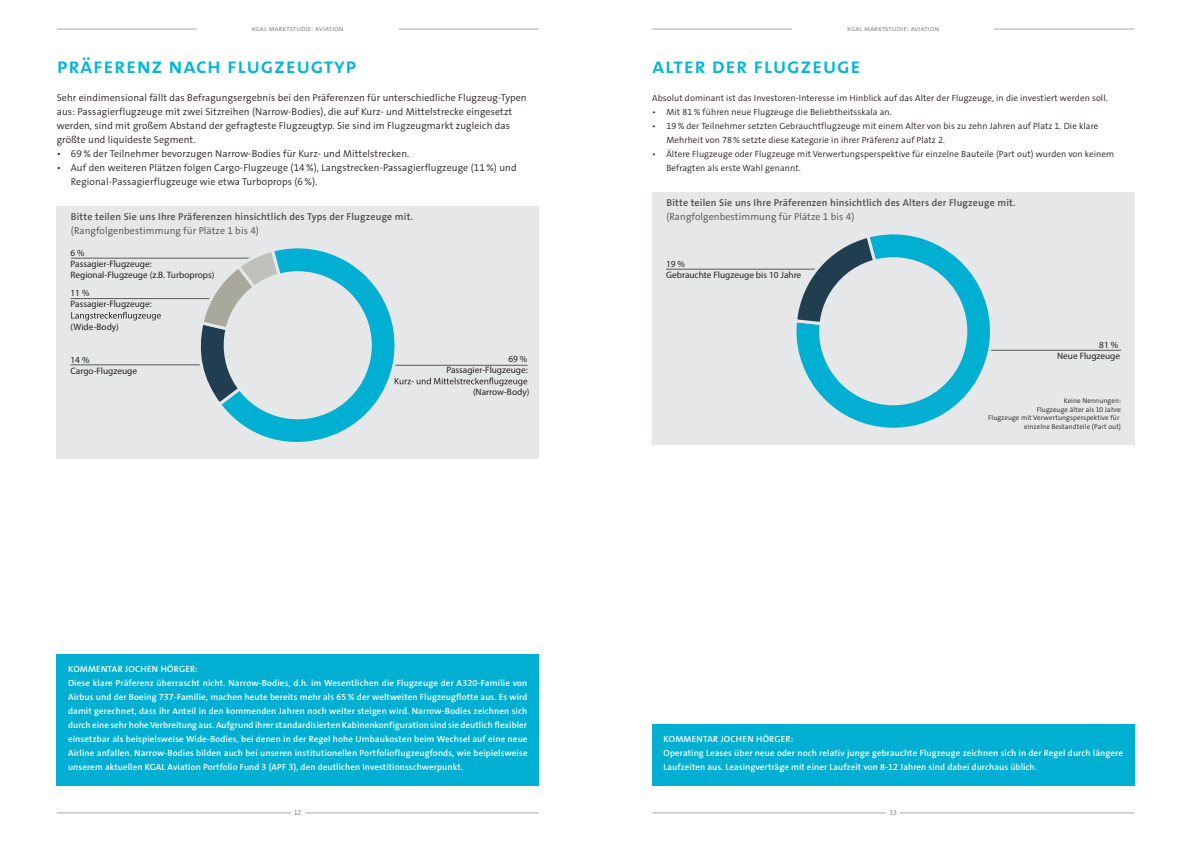
<style>
.page{position:relative;width:1191px;height:842px;background:#fff}
.page>*{position:absolute;margin:0;border:0;box-sizing:border-box;transform-origin:0 0}
.seiten_headline{font:600 22px "KGAL Head The Sans";letter-spacing:.03em;color:#00b7d7}
.KGAL_Copy{font:300 10px/14px "KGAL The Sans";letter-spacing:.01em;color:#231f20}
.diagramm_headline{font:600 10px/14px "KGAL The Sans";letter-spacing:.02em;color:#4b4c4d}
.t1{font:9.3px/11.1px "Myriad Pro";color:#231f20}
.kommentar_text{font:600 9px/14px "KGAL The Sans";letter-spacing:.01em;color:#fff;text-align:justify}
.KGAL_Copy-2{font:300 9px/14px "KGAL The Sans";letter-spacing:.01em;color:#231f20}
.kommentar_text-2{font:600 9px "KGAL The Sans";letter-spacing:.03em;color:#fff}
.t2{font:300 7.5px "KGAL Head The Sans";letter-spacing:.005em;color:#808285}
.t3{font:300 7.5px "KGAL The Sans";color:#808285}
.t4{font:300 7px/8.4px "KGAL The Sans";letter-spacing:.01em;color:#231f20;text-align:right}
.s1{font-weight:300}
</style>
<div class="page">
<hr style="left:57px;top:29px;width:482px;height:1px;background:#a8a9ad">
<hr style="left:652px;top:29px;width:482px;height:1px;background:#a8a9ad">
<div style="left:197px;top:23px;width:201px;height:8px;background:#fff"></div>
<div style="left:792px;top:23px;width:202px;height:8px;background:#fff"></div>
<hr style="left:57px;top:813px;width:482px;height:1px;background:#a8a9ad">
<hr style="left:652px;top:813px;width:482px;height:1px;background:#a8a9ad">
<div style="left:291px;top:809px;width:13px;height:14px;background:#fff"></div>
<div style="left:886px;top:809px;width:14px;height:14px;background:#fff"></div>
<div style="left:57px;top:207px;width:482px;height:45px;background:#e6e7e9"></div>
<div style="left:57px;top:248px;width:482px;height:209px;background:#e6e7e9"></div>
<hr style="left:71px;top:365px;width:195px;height:1px;background:#57585a">
<hr style="left:71px;top:258px;width:195px;height:1px;background:#57585a">
<hr style="left:71px;top:298px;width:195px;height:1px;background:#57585a">
<svg style="left:71px;top:312px;width:90px;height:8px"></svg>
<svg style="left:195px;top:248px;width:332px;height:194px"></svg>
<div style="left:224px;top:271px;width:148px;height:148px;background:#e6e7e9;border-radius:50%"></div>
<div style="left:57px;top:654px;width:482px;height:131px;background:#00afd2"></div>
<div style="left:652px;top:193px;width:482px;height:45px;background:#e6e7e9"></div>
<div style="left:652px;top:234px;width:482px;height:209px;background:#e6e7e9"></div>
<hr style="left:925px;top:350px;width:196px;height:1px;background:#57585a">
<hr style="left:666px;top:269px;width:195px;height:1px;background:#57585a">
<svg style="left:791px;top:234px;width:214px;height:194px"></svg>
<svg style="left:792px;top:234px;width:105px;height:101px"></svg>
<div style="left:819px;top:257px;width:148px;height:148px;background:#e6e7e9;border-radius:50%"></div>
<div style="left:652px;top:724px;width:482px;height:61px;background:#00afd2"></div>
<p class="t2" style="left:252px;top:24px;width:93px">KGAL Marktstudie: Aviation</p>
<p class="t2" style="left:847px;top:24px;width:93px">KGAL Marktstudie: Aviation</p>
<p class="seiten_headline" style="left:57px;top:53px;width:301px">Präferenz nach Flugzeugtyp</p>
<p class="KGAL_Copy" style="left:57px;top:91px;width:471px">Sehr eindimensional fällt das Befragungsergebnis bei den Präferenzen für unterschiedliche Flugzeug-Typen aus: Passagierflugzeuge mit zwei Sitzreihen (Narrow-Bodies), die auf Kurz- und Mittelstrecke eingesetzt werden, sind mit großem Abstand der gefragteste Flugzeugtyp. Sie sind im Flugzeugmarkt zugleich das größte und liquideste Segment.</p>
<p class="KGAL_Copy" style="left:57px;top:147px;width:354px">• 69% der Teilnehmer bevorzugen Narrow-Bodies für Kurz- und Mittelstrecken.</p>
<p class="KGAL_Copy" style="left:71px;top:161px;width:447px;text-indent:-14px">• Auf den weiteren Plätzen folgen Cargo-Flugzeuge (14%), Langstrecken-Passagierflugzeuge (11%) und<br>Regional-Passagierflugzeuge wie etwa Turboprops (6%).</p>
<p class="diagramm_headline" style="left:71px;top:210px;width:344px">Bitte teilen Sie uns Ihre Präferenzen hinsichtlich des Typs der Flugzeuge mit. <span class="s1">(Rangfolgenbestimmung für Plätze 1 bis 4)</span></p>
<p class="t1" style="left:71px;top:247px;width:145px">6 %<br>Passagier-Flugzeuge:<br>Regional-Flugzeuge (z.B. Turboprops)</p>
<p class="t1" style="left:71px;top:287px;width:83px">11 %<br>Passagier-Flugzeuge:</p>
<p class="t1" style="left:71px;top:321px;width:50px">(Wide-Body)</p>
<p class="t1" style="left:71px;top:354px;width:68px">14 %<br>Cargo-Flugzeuge</p>
<p class="t1" style="left:446px;top:353px;width:83px;text-align:right">69 %<br>Passagier-Flugzeuge:</p>
<p class="t1" style="left:473px;top:387px;width:58px">(Narrow-Body)</p>
<p class="kommentar_text-2" style="left:68px;top:663px;width:131px">KOMMENTAR JOCHEN HÖRGER:</p>
<p class="kommentar_text" style="left:68px;top:676px;width:461px">Diese klare Präferenz überrascht nicht. Narrow-Bodies, d.h. im Wesentlichen die Flugzeuge der A320-Familie von Airbus und der Boeing 737-Familie, machen heute bereits mehr als 65 % der weltweiten Flugzeugflotte aus. Es wird damit gerechnet, dass ihr Anteil in den kommenden Jahren noch weiter steigen wird. Narrow-Bodies zeichnen sich durch eine sehr hohe Verbreitung aus. Aufgrund ihrer standardisierten Kabinenkonfiguration sind sie deutlich flexibler einsetzbar als beispielsweise Wide-Bodies, bei denen in der Regel hohe Umbaukosten beim Wechsel auf eine neue Airline anfallen. Narrow-Bodies bilden auch bei unseren institutionellen Portfolioflugzeugfonds, wie beipielsweise unserem aktuellen KGAL Aviation Portfolio Fund 3 (APF 3), den deutlichen Investitionsschwerpunkt.</p>
<p class="seiten_headline" style="left:652px;top:53px;width:210px">Alter der Flugzeuge</p>
<p class="KGAL_Copy-2" style="left:652px;top:91px;width:457px">Absolut dominant ist das Investoren-Interesse im Hinblick auf das Alter der Flugzeuge, in die investiert werden soll.</p>
<p class="KGAL_Copy-2" style="left:652px;top:105px;width:241px">• Mit 81% führen neue Flugzeuge die Beliebtheitsskala an.</p>
<p class="KGAL_Copy-2" style="left:666px;top:119px;width:433px;text-indent:-14px">• 19% der Teilnehmer setzten Gebrauchtflugzeuge mit einem Alter von bis zu zehn Jahren auf Platz 1. Die klare<br>Mehrheit von 78% setzte diese Kategorie in ihrer Präferenz auf Platz 2.</p>
<p class="KGAL_Copy-2" style="left:666px;top:147px;width:449px;text-indent:-14px">• Ältere Flugzeuge oder Flugzeuge mit Verwertungsperspektive für einzelne Bauteile (Part out) wurden von keinem<br>Befragten als erste Wahl genannt.</p>
<p class="diagramm_headline" style="left:666px;top:196px;width:351px">Bitte teilen Sie uns Ihre Präferenzen hinsichtlich des Alters der Flugzeuge mit. <span class="s1">(Rangfolgenbestimmung für Plätze 1 bis 4)</span></p>
<p class="t1" style="left:666px;top:258px;width:137px">19 %<br>Gebrauchte Flugzeuge bis 10 Jahre</p>
<p class="t1" style="left:1057px;top:339px;width:64px;text-align:right">81 %<br>Neue Flugzeuge</p>
<p class="t4" style="left:988px;top:397px;width:134px">Keine Nennungen:<br>Flugzeuge älter als 10 Jahre<br>Flugzeuge mit Verwertungsperspektive für einzelne Bestandteile (Part out)</p>
<p class="kommentar_text-2" style="left:663px;top:733px;width:131px">KOMMENTAR JOCHEN HÖRGER:</p>
<p class="kommentar_text" style="left:663px;top:746px;width:461px">Operating Leases über neue oder noch relativ junge gebrauchte Flugzeuge zeichnen sich in der Regel durch längere<br>Laufzeiten aus. Leasingverträge mit einer Laufzeit von 8-12 Jahren sind dabei durchaus üblich.</p>
<p class="t3" style="left:294px;top:808px;width:9px">12</p>
<p class="t3" style="left:889px;top:808px;width:9px">13</p>
</div>
